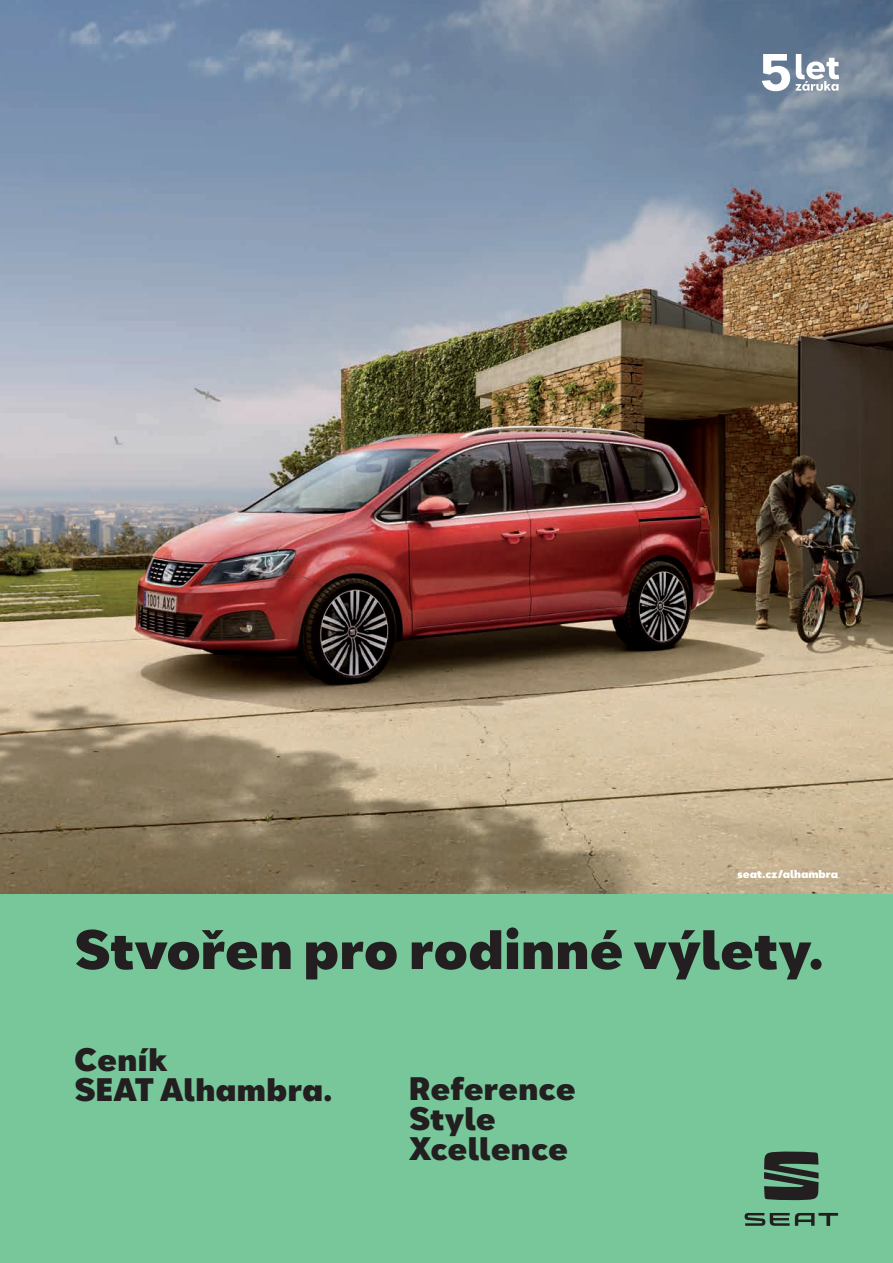
<style>
.page{position:relative;width:893px;height:1263px;background:#fff}
.page>*{position:absolute;margin:0;border:0;box-sizing:border-box;transform-origin:0 0}
.t1{font:900 51px "SEATBCN";color:#231f20}
.t2{font:900 30px/30px "SEATBCN";letter-spacing:.005em;color:#231f20}
.t3{font:900 10.5px "SEATBCN";color:#fff}
</style>
<div class="page">
<div style="left:0;top:891px;width:893px;height:372px;background:#77c79a"></div>
<img style="left:0;top:0;width:893px;height:893px">
<svg style="left:745px;top:1213px;width:93px;height:13px"></svg>
<svg style="left:764px;top:1151px;width:55px;height:49px"></svg>
<svg style="left:762px;top:54px;width:77px;height:37px"></svg>
<p class="t3" style="left:737px;top:868px;width:102px">seat.cz/alhambra</p>
<h1 class="t1" style="left:74px;top:921px;width:751px">Stvořen pro rodinné výlety.</h1>
<p class="t2" style="left:74px;top:1046px;width:260px">Ceník<br>SEAT Alhambra.</p>
<p class="t2" style="left:409px;top:1075px;width:168px">Reference<br>Style<br>Xcellence</p>
</div>
